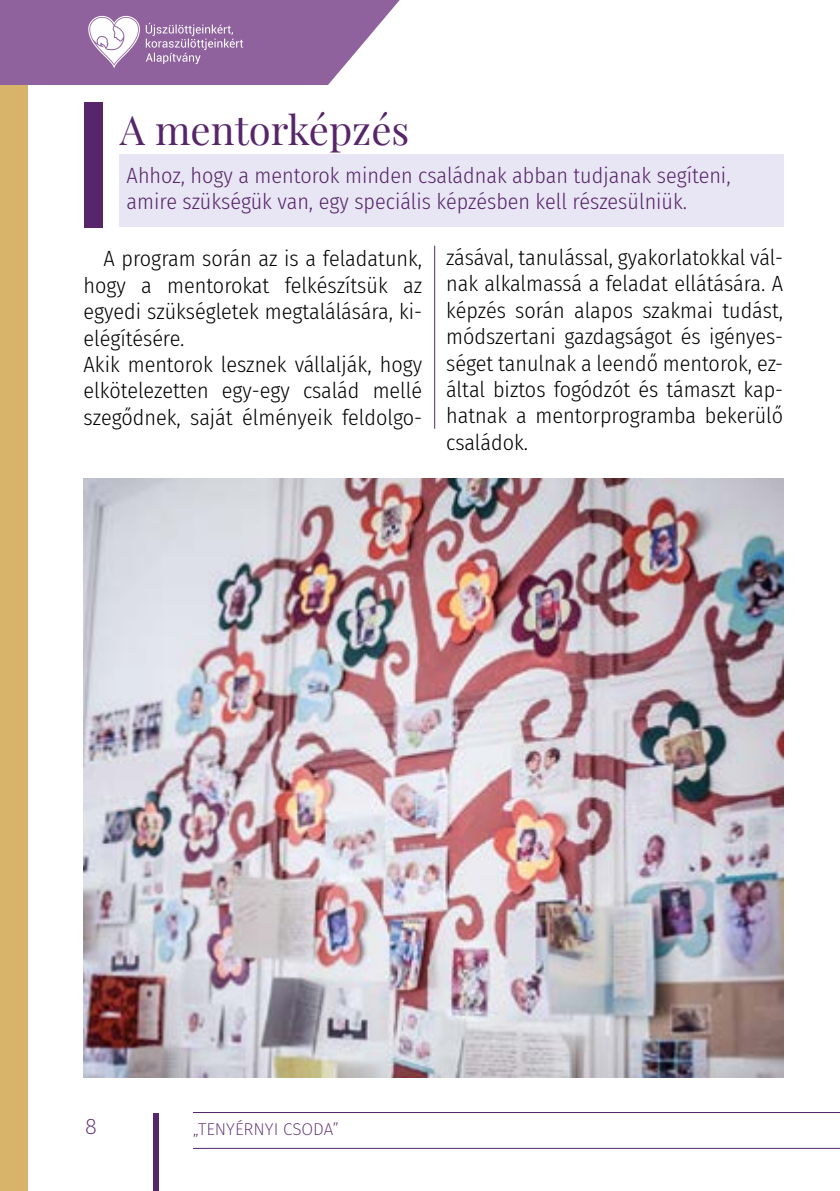
<style>
.page{position:relative;width:840px;height:1191px;background:#fff}
.page>*{position:absolute;margin:0;border:0;box-sizing:border-box;transform-origin:0 0}
.t1{font:40px "Playfair Display";color:#56256a}
.t2{font:300 22px/26.4px "Fira Sans Condensed";color:#000}
.t3{font:300 22px/26.4px "Fira Sans Condensed";color:#56256a}
.t4{font:200 22px "Fira Sans";color:#56256a}
.t5{font:200 17px "Fira Sans";color:#56256a}
</style>
<div class="page">
<div style="left:0;top:0;width:28px;height:1191px;background:#d7b46a"></div>
<div style="left:153px;top:1113px;width:6px;height:78px;background:#56256a"></div>
<svg style="left:0;top:0;width:400px;height:85px;background:#9e78ab"></svg>
<hr style="left:193px;top:1112px;width:646px;height:1px;background:#56256a">
<hr style="left:193px;top:1147px;width:646px;height:1px;background:#56256a">
<div style="left:119px;top:154px;width:664px;height:73px;background:#e8e6f4"></div>
<div style="left:84px;top:102px;width:19px;height:125px;background:#56256a"></div>
<hr style="left:434px;top:246px;width:1px;height:183px;background:#56256a">
<img style="left:84px;top:478px;width:699px;height:599px">
<h1 class="t1" style="left:120px;top:99px;width:291px">A mentorképzés</h1>
<p class="t3" style="left:126px;top:162px;width:605px">Ahhoz, hogy a mentorok minden családnak abban tudjanak segíteni, amire szükségük van, egy speciális képzésben kell részesülniük.</p>
<p class="t2" style="left:83px;top:245px;width:340px;text-indent:20px">A program során az is a feladatunk, hogy a mentorokat felkészítsük az egyedi szükségletek megtalálására, ki&shy;elégítésére.<br>Akik mentorok lesznek vállalják, hogy elkötelezetten egy-egy család mellé szegődnek, saját élményeik feldolgo-</p>
<p class="t2" style="left:446px;top:244px;width:338px;text-align:justify">zásával, tanulással, gyakorlatokkal vál&shy;nak alkalmassá a feladat ellátására. A képzés során alapos szakmai tudást, módszertani gazdagságot és igényes&shy;séget tanulnak a leendő mentorok, ez&shy;által biztos fogódzót és támaszt kap&shy;hatnak a mentorprogramba bekerülő családok.</p>
<p class="t4" style="left:85px;top:1110px;width:13px">8</p>
<p class="t5" style="left:193px;top:1116px;width:147px">„TENYÉRNYI CSODA”</p>
</div>
